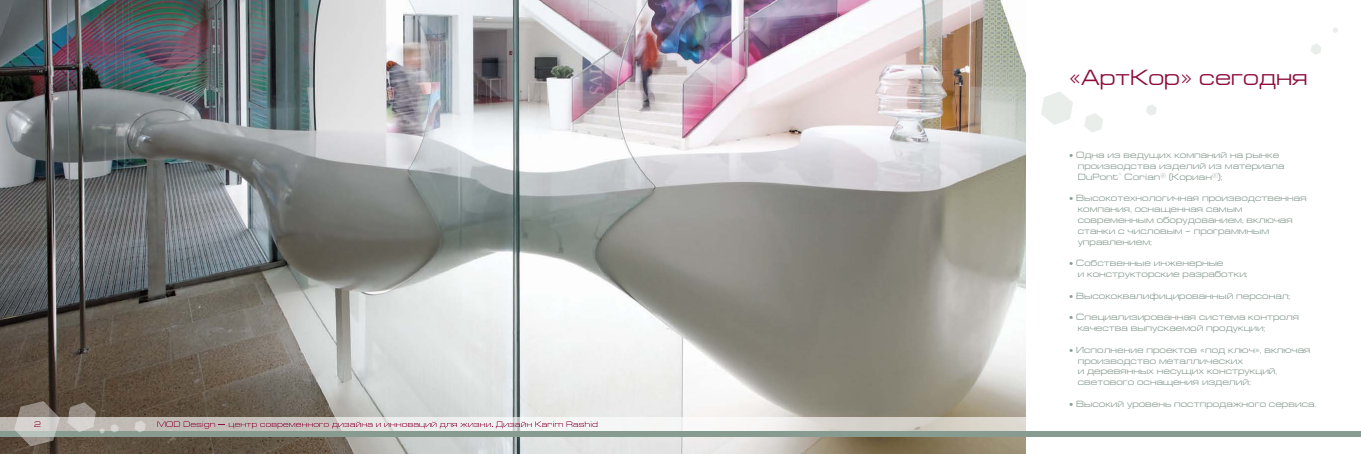
<style>
.page{position:relative;width:1361px;height:454px;background:#fff}
.page>*{position:absolute;margin:0;border:0;box-sizing:border-box;transform-origin:0 0}
.t1{font:22px "Europe Ext";color:#8e0c3a}
.t2{font:9px/10.8px "Europe Ext";color:#879b90}
.t3{font:8px "Europe Ext";color:#8e0c3a}
</style>
<div class="page">
<img style="left:0;top:0;width:1026px;height:454px">
<svg style="left:0;top:416px;width:1026px;height:15px"></svg>
<div style="left:0;top:431px;width:1361px;height:5px;background:#879b90"></div>
<svg style="left:134px;top:420px;width:12px;height:12px"></svg>
<svg style="left:111px;top:424px;width:8px;height:8px"></svg>
<svg style="left:67px;top:402px;width:38px;height:31px"></svg>
<svg style="left:14px;top:401px;width:46px;height:45px;background:#98928b"></svg>
<svg style="left:157px;top:421px;width:440px;height:7px;background:#cdb5bb"></svg>
<svg style="left:1084px;top:113px;width:19px;height:19px"></svg>
<svg style="left:1041px;top:91px;width:32px;height:34px"></svg>
<svg style="left:1333px;top:27px;width:5px;height:6px"></svg>
<svg style="left:1311px;top:44px;width:10px;height:11px"></svg>
<svg style="left:1146px;top:105px;width:11px;height:11px"></svg>
<p class="t3" style="left:34px;top:420px;width:8px">2</p>
<h1 class="t1" style="left:1069px;top:66px;width:240px">«АртКор» сегодня</h1>
<p class="t2" style="left:1077px;top:150px;width:208px;text-indent:-9px">• Одна из ведущих компаний на рынке производства изделий из материала<br>DuPont™ Corian® (Кориан®);</p>
<p class="t2" style="left:1077px;top:193px;width:230px;text-indent:-9px">• Высокотехнологичная производственная компания, оснащенная самым современным оборудованием, включая станки с числовым – программным управлением;</p>
<p class="t2" style="left:1077px;top:258px;width:171px;text-indent:-9px">• Собственные инженерные<br>и конструкторские разработки;</p>
<p class="t2" style="left:1069px;top:290px;width:223px">• Высококвалифицированный персонал;</p>
<p class="t2" style="left:1077px;top:312px;width:223px;text-indent:-9px">• Специализированная система контроля качества выпускаемой продукции;</p>
<p class="t2" style="left:1077px;top:344px;width:234px;text-indent:-9px">• Исполнение проектов «под ключ», включая производство металлических<br>и деревянных несущих конструкций, светового оснащения изделий;</p>
<p class="t2" style="left:1069px;top:398px;width:249px">• Высокий уровень постпродажного сервиса.</p>
</div>
